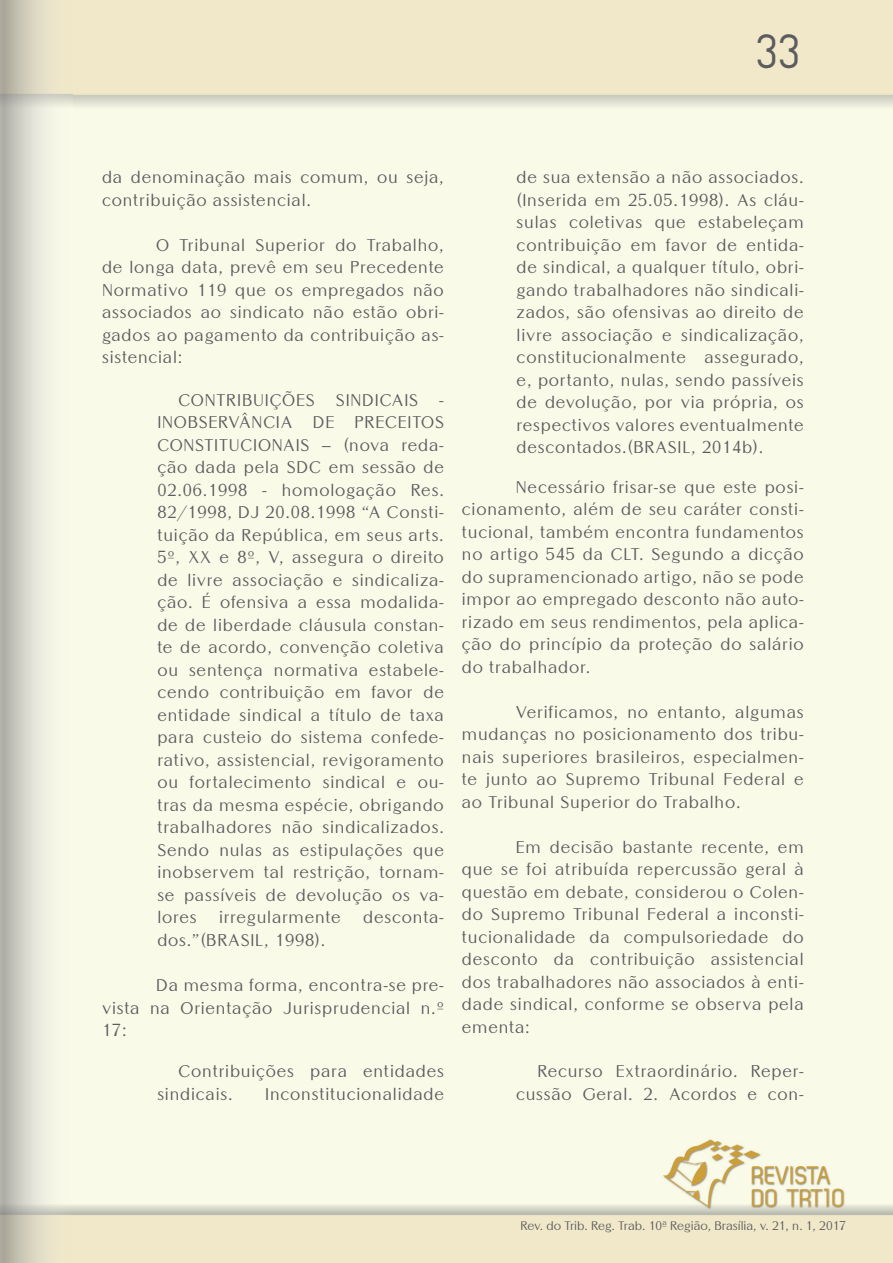
<style>
.page{position:relative;width:893px;height:1263px;background:#fff}
.page>*{position:absolute;margin:0;border:0;box-sizing:border-box;transform-origin:0 0}
.t1{font:49.5px "Zag";color:#5c5c5f}
.TEXTO_GERAL{font:16.5px/22.5px "Altrincham";letter-spacing:.05em;color:#5c5c5f;text-align:justify}
.t2{font:12px "Altrincham";color:#5c5c5f}
</style>
<div class="page">
<img style="left:89px;top:0;width:804px;height:1263px">
<p class="t1" style="left:758px;top:24px;width:46px">33</p>
<p class="TEXTO_GERAL" style="left:102px;top:166px;width:343px">da denominação mais comum, ou seja, contribuição assistencial.</p>
<p class="TEXTO_GERAL" style="left:102px;top:234px;width:343px;text-indent:54px">O Tribunal Superior do Trabalho, de longa data, prevê em seu Precedente Normativo 119 que os empregados não associados ao sindicato não estão obri&shy;gados ao pagamento da contribuição as&shy;sistencial:</p>
<p class="TEXTO_GERAL" style="left:179px;top:388px;width:138px">CONTRIBUIÇÕES</p>
<p class="TEXTO_GERAL" style="left:336px;top:388px;width:84px">SINDICAIS</p>
<p class="TEXTO_GERAL" style="left:157px;top:388px;width:288px;text-indent:282px">- INOBSERVÂNCIA DE PRECEITOS CONSTITUCIONAIS – (nova reda&shy;ção dada pela SDC em sessão de 02.06.1998 - homologação Res.<br>82/1998, DJ 20.08.1998 “A Consti&shy;tuição da República, em seus arts.<br>5º, XX e 8º, V, assegura o direito de livre associação e sindicaliza&shy;ção. É ofensiva a essa modalida&shy;de de liberdade cláusula constan&shy;te de acordo, convenção coletiva ou sentença normativa estabele&shy;cendo contribuição em favor de entidade sindical a título de taxa para custeio do sistema confede&shy;rativo, assistencial, revigoramento ou fortalecimento sindical e ou&shy;tras da mesma espécie, obrigando trabalhadores não sindicalizados.<br>Sendo nulas as estipulações que inobservem tal restrição, tornam&shy;se passíveis de devolução os va&shy;lores</p>
<p class="TEXTO_GERAL" style="left:219px;top:906px;width:123px">irregularmente</p>
<p class="TEXTO_GERAL" style="left:363px;top:906px;width:82px">desconta-</p>
<p class="TEXTO_GERAL" style="left:157px;top:928px;width:169px">dos.”(BRASIL, 1998).</p>
<p class="TEXTO_GERAL" style="left:102px;top:974px;width:343px;text-indent:54px">Da mesma forma, encontra-se pre&shy;vista na Orientação Jurisprudencial n.º 17:</p>
<p class="TEXTO_GERAL" style="left:157px;top:1060px;width:288px;text-indent:21px">Contribuições para entidades sindicais.</p>
<p class="TEXTO_GERAL" style="left:265px;top:1083px;width:180px">Inconstitucionalidade</p>
<p class="TEXTO_GERAL" style="left:517px;top:166px;width:289px">de sua extensão a não associados. (Inserida em 25.05.1998). As cláu&shy;sulas coletivas que estabeleçam contribuição em favor de entida&shy;de sindical, a qualquer título, obri&shy;gando trabalhadores não sindicali&shy;zados, são ofensivas ao direito de livre associação e sindicalização, constitucionalmente assegurado, e, portanto, nulas, sendo passíveis de devolução, por via própria, os respectivos valores eventualmente descontados.(BRASIL, 2014b).</p>
<p class="TEXTO_GERAL" style="left:462px;top:476px;width:343px;text-indent:54px">Necessário frisar-se que este posi&shy;cionamento, além de seu caráter consti&shy;tucional, também encontra fundamentos no artigo 545 da CLT. Segundo a dicção do supramencionado artigo, não se pode impor ao empregado desconto não auto&shy;rizado em seus rendimentos, pela aplica&shy;ção do princípio da proteção do salário do trabalhador.</p>
<p class="TEXTO_GERAL" style="left:462px;top:701px;width:343px;text-indent:54px">Verificamos, no entanto, algumas mudanças no posicionamento dos tribu&shy;nais superiores brasileiros, especialmen&shy;te junto ao Supremo Tribunal Federal e ao Tribunal Superior do Trabalho.</p>
<p class="TEXTO_GERAL" style="left:462px;top:836px;width:343px;text-indent:54px">Em decisão bastante recente, em que se foi atribuída repercussão geral à questão em debate, considerou o Colen&shy;do Supremo Tribunal Federal a inconsti&shy;tucionalidade da compulsoriedade do desconto da contribuição assistencial dos trabalhadores não associados à enti&shy;dade sindical, conforme se observa pela ementa:</p>
<p class="TEXTO_GERAL" style="left:516px;top:1060px;width:289px;text-align:right">Recurso Extraordinário. Reper&shy;cussão Geral. 2. Acordos e con-</p>
<p class="t2" style="left:520px;top:1218px;width:327px">Rev. do Trib. Reg. Trab. 10ª Região, Brasília, v. 21, n. 1, 2017</p>
</div>
